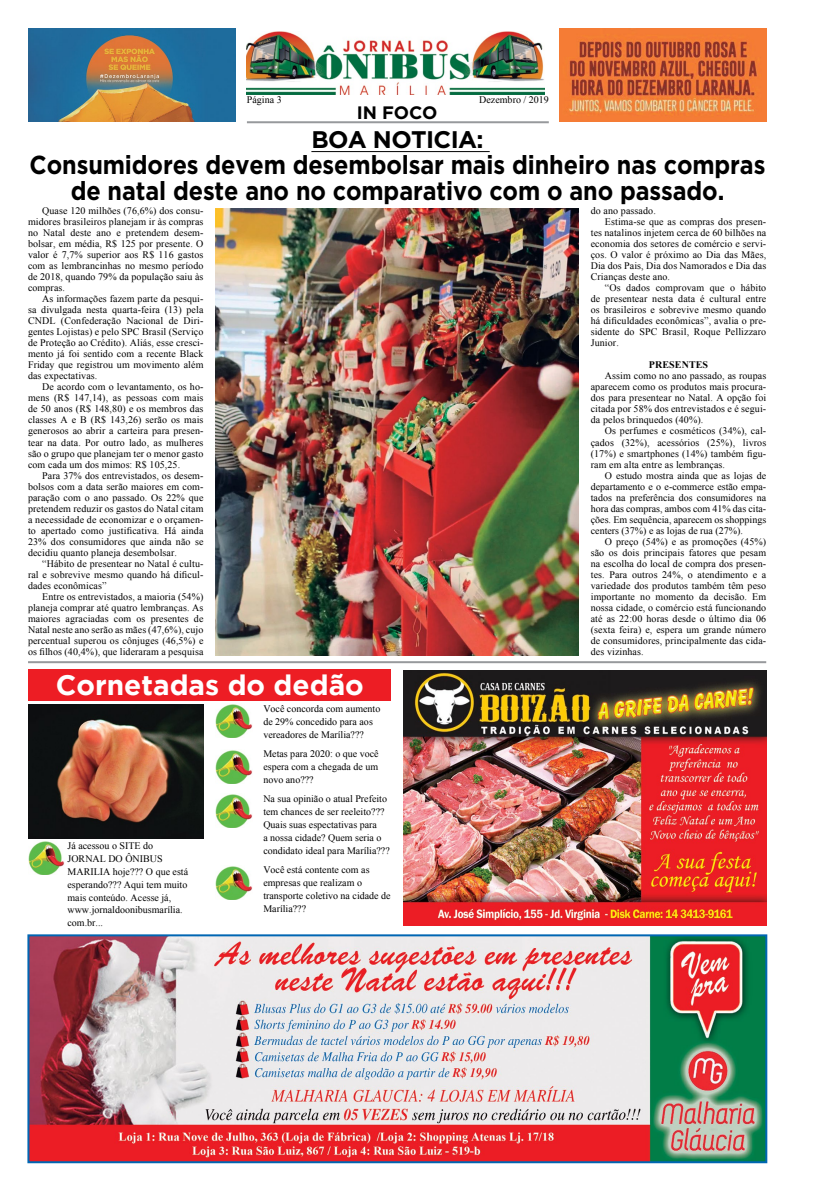
<style>
.page{position:relative;width:823px;height:1191px;background:#fff}
.page>*{position:absolute;margin:0;border:0;box-sizing:border-box;transform-origin:0 0}
.t1{font:700 28px "Gotham";color:#fff}
.t2{font:700 26px/26px "Gotham";letter-spacing:-.005em;color:#000;text-align:center;scale:.9 1}
.t3{font:700 24px "Gotham";letter-spacing:-.025em;color:#000}
.t4{font:700 18px "Gotham";letter-spacing:-.005em;color:#000}
.t5{font:10px/11px "Times New Roman";letter-spacing:.01em;color:#000;text-align:justify}
.t6{font:700 10px "Times New Roman";letter-spacing:.01em;color:#000}
</style>
<div class="page">
<img style="left:28px;top:841px;width:37px;height:33px">
<img style="left:216px;top:704px;width:36px;height:33px">
<img style="left:216px;top:794px;width:36px;height:33px">
<hr style="left:311px;top:151px;width:178px;height:1px;background:#000">
<img style="left:216px;top:750px;width:36px;height:33px">
<hr style="left:247px;top:121px;width:301px;height:2px;background:#97999c">
<img style="left:30px;top:937px;width:733px;height:223px">
<div style="left:27px;top:934px;width:739px;height:229px;border:2px solid #0066b3"></div>
<img style="left:246px;top:31px;width:298px;height:64px">
<img style="left:28px;top:704px;width:176px;height:134px">
<div style="left:28px;top:669px;width:363px;height:32px;background:#ed1d24"></div>
<hr style="left:28px;top:661px;width:737px;height:2px;background:#97999c">
<img style="left:403px;top:670px;width:362px;height:256px">
<img style="left:215px;top:866px;width:37px;height:33px">
<img style="left:559px;top:28px;width:206px;height:94px">
<img style="left:28px;top:28px;width:207px;height:94px">
<img style="left:216px;top:208px;width:362px;height:447px">
<p class="t5" style="left:247px;top:94px;width:36px">Página 3</p>
<p class="t5" style="left:479px;top:94px;width:71px">Dezembro / 2019</p>
<h3 class="t4" style="left:356px;top:102px;width:82px">IN FOCO</h3>
<h3 class="t3" style="left:311px;top:126px;width:174px">BOA NOTICIA:</h3>
<h2 class="t2" style="left:30px;top:151px;width:818px">Consumidores devem desembolsar mais dinheiro nas compras de natal deste ano no comparativo com o ano passado.</h2>
<p class="t5" style="left:28px;top:205px;width:177px;text-indent:14px">Quase 120 milhões (76,6%) dos consu&shy;midores brasileiros planejam ir às compras no Natal deste ano e pretendem desem&shy;bolsar, em média, R$ 125 por presente. O valor é 7,7% superior aos R$ 116 gastos com as lembrancinhas no mesmo período de 2018, quando 79% da população saiu às compras.</p>
<p class="t5" style="left:28px;top:293px;width:177px;text-indent:14px">As informações fazem parte da pesqui&shy;sa divulgada nesta quarta-feira (13) pela CNDL (Confederação Nacional de Diri&shy;gentes Lojistas) e pelo SPC Brasil (Serviço de Proteção ao Crédito). Aliás, esse cresci&shy;mento já foi sentido com a recente Black Friday que registrou um movimento além das expectativas.</p>
<p class="t5" style="left:28px;top:381px;width:177px;text-indent:14px">De acordo com o levantamento, os ho&shy;mens (R$ 147,14), as pessoas com mais de 50 anos (R$ 148,80) e os membros das classes A e B (R$ 143,26) serão os mais generosos ao abrir a carteira para presen&shy;tear na data. Por outro lado, as mulheres são o grupo que planejam ter o menor gasto com cada um dos mimos: R$ 105,25.</p>
<p class="t5" style="left:28px;top:469px;width:177px;text-indent:14px">Para 37% dos entrevistados, os desem&shy;bolsos com a data serão maiores em com&shy;paração com o ano passado. Os 22% que pretendem reduzir os gastos do Natal citam a necessidade de economizar e o orçamen&shy;to apertado como justificativa. Há ainda 23% dos consumidores que ainda não se decidiu quanto planeja desembolsar.</p>
<p class="t5" style="left:28px;top:557px;width:177px;text-indent:14px">“Hábito de presentear no Natal é cultu&shy;ral e sobrevive mesmo quando há dificul&shy;dades econômicas”</p>
<p class="t5" style="left:28px;top:590px;width:177px;text-indent:14px">Entre os entrevistados, a maioria (54%) planeja comprar até quatro lembranças. As maiores agraciadas com os presentes de Natal neste ano serão as mães (47,6%), cujo percentual superou os cônjuges (46,5%) e os filhos (40,4%), que lideraram a pesquisa</p>
<h1 class="t1" style="left:56px;top:669px;width:309px">Cornetadas do dedão</h1>
<p class="t5" style="left:67px;top:839px;width:122px;line-height:12.8px;text-align:left">Já acessou o SITE do<br>JORNAL DO ÔNIBUS<br>MARILIA hoje??? O que está esperando??? Aqui tem muito mais conteúdo. Acesse já, www.jornaldoonibusmarília. com.br...</p>
<p class="t5" style="left:263px;top:701px;width:118px;line-height:13.1px;text-align:left">Você concorda com aumento de 29% concedido para aos vereadores de Marília???</p>
<p class="t5" style="left:263px;top:746px;width:117px;line-height:13.1px">Metas para 2020: o que você espera com a chegada de um novo ano???</p>
<p class="t5" style="left:263px;top:791px;width:128px;line-height:13.1px;text-align:left">Na sua opinião o atual Prefeito tem chances de ser reeleito???<br>Quais suas espectativas para<br>a nossa cidade? Quem seria o condidato ideal para Marília???</p>
<p class="t5" style="left:263px;top:862px;width:129px;line-height:13.1px;text-align:left">Você está contente com as empresas que realizam o transporte coletivo na cidade de<br>Marília???</p>
<p class="t5" style="left:590px;top:205px;width:66px">do ano passado.</p>
<p class="t5" style="left:604px;top:216px;width:163px">Estima-se que as compras dos presen-</p>
<p class="t5" style="left:590px;top:227px;width:177px">tes natalinos injetem cerca de 60 bilhões na</p>
<p class="t5" style="left:590px;top:238px;width:177px">economia dos setores de comércio e servi-</p>
<p class="t5" style="left:590px;top:249px;width:177px">ços. O valor é próximo ao Dia das Mães,</p>
<p class="t5" style="left:590px;top:260px;width:177px">Dia dos Pais, Dia dos Namorados e Dia das</p>
<p class="t5" style="left:590px;top:271px;width:81px">Crianças deste ano.</p>
<p class="t5" style="left:604px;top:282px;width:163px">“Os dados comprovam que o hábito</p>
<p class="t5" style="left:590px;top:293px;width:177px">de presentear nesta data é cultural entre</p>
<p class="t5" style="left:590px;top:304px;width:177px">os brasileiros e sobrevive mesmo quando</p>
<p class="t5" style="left:590px;top:315px;width:177px">há dificuldades econômicas”, avalia o pre-</p>
<p class="t5" style="left:590px;top:326px;width:177px">sidente do SPC Brasil, Roque Pellizzaro</p>
<p class="t5" style="left:590px;top:337px;width:30px">Junior.</p>
<p class="t6" style="left:648px;top:358px;width:61px">PRE SENTES</p>
<p class="t5" style="left:590px;top:370px;width:177px;text-indent:14px">Assim como no ano passado, as roupas aparecem como os produtos mais procura&shy;dos para presentear no Natal. A opção foi citada por 58% dos entrevistados e é segui&shy;da pelos brinquedos (40%).</p>
<p class="t5" style="left:590px;top:425px;width:177px;text-indent:14px">Os perfumes e cosméticos (34%), cal&shy;çados (32%), acessórios (25%), livros (17%) e smartphones (14%) também figu&shy;ram em alta entre as lembranças.</p>
<p class="t5" style="left:590px;top:469px;width:177px;text-indent:14px">O estudo mostra ainda que as lojas de departamento e o e-commerce estão empa&shy;tados na preferência dos consumidores na hora das compras, ambos com 41% das cita&shy;ções. Em sequência, aparecem os shoppings centers (37%) e as lojas de rua (27%).</p>
<p class="t5" style="left:590px;top:535px;width:177px;text-indent:14px">O preço (54%) e as promoções (45%) são os dois principais fatores que pesam na escolha do local de compra dos presen&shy;tes. Para outros 24%, o atendimento e a variedade dos produtos também têm peso importante no momento da decisão. Em nossa cidade, o comércio está funcionando até as 22:00 horas desde o último dia 06 (sexta feira) e, espera um grande número de consumidores, principalmente das cida&shy;des vizinhas.</p>
</div>
